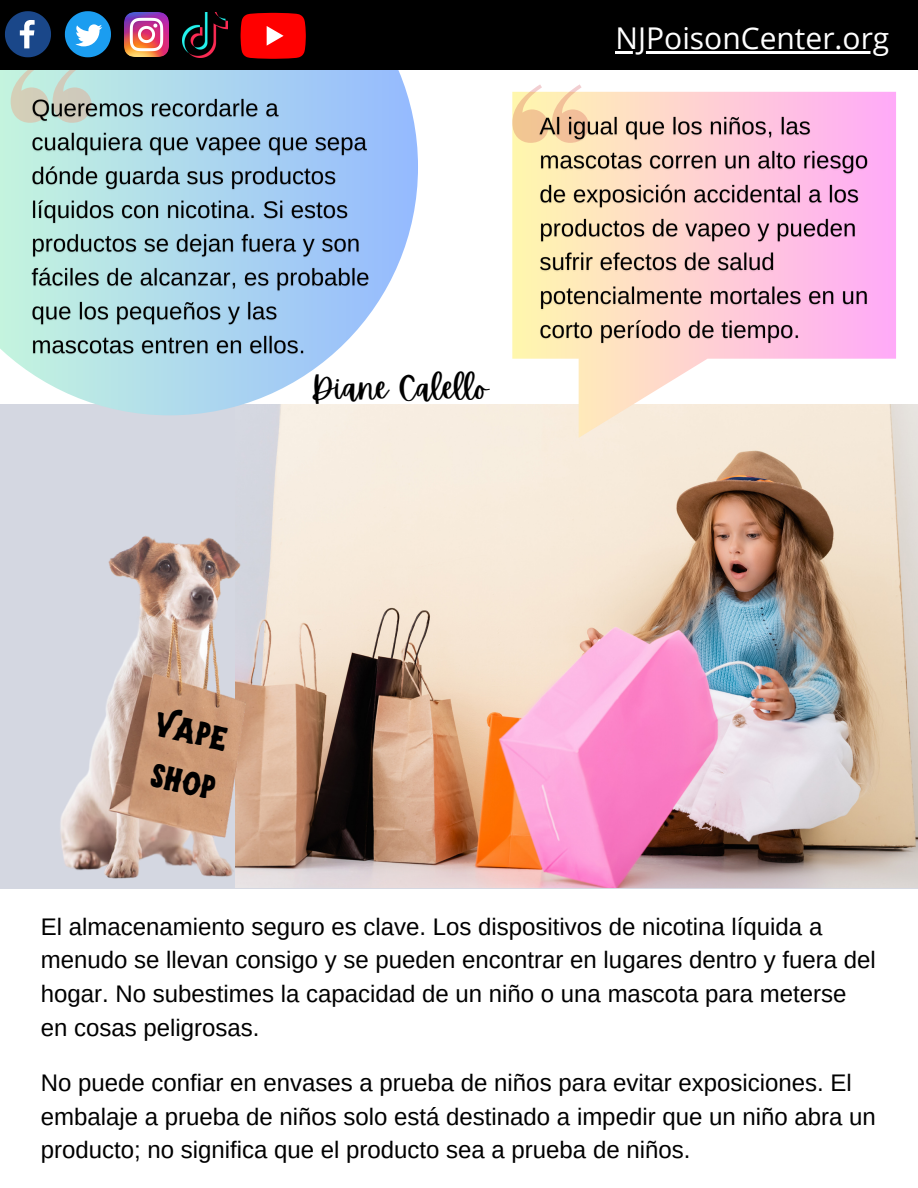
<style>
.page{position:relative;width:918px;height:1188px;background:#fff}
.page>*{position:absolute;margin:0;border:0;box-sizing:border-box;transform-origin:0 0}
.t1{font:36.6px "Elders Typeface";color:#000}
.t2{font:31.5px "Apricots";color:#000}
.t3{font:30px "Open Sans";color:#fff}
.t4{font:24px/33.8px "Arimo";color:#000}
</style>
<div class="page">
<div style="left:0;top:404px;width:918px;height:484px;background:#d4d7e1"></div>
<img style="left:264px;top:404px;width:654px;height:484px">
<svg style="left:512px;top:92px;width:384px;height:346px"></svg>
<svg style="left:512px;top:84px;width:77px;height:59px"></svg>
<img style="left:537px;top:114px;width:333px;height:233px">
<img style="left:60px;top:535px;width:204px;height:353px">
<svg style="left:0;top:70px;width:418px;height:345px"></svg>
<img style="left:29px;top:95px;width:343px;height:264px">
<div style="left:0;top:0;width:918px;height:70px;background:#000"></div>
<svg style="left:5px;top:11px;width:106px;height:112px"></svg>
<img style="left:124px;top:13px;width:44px;height:44px">
<svg style="left:241px;top:13px;width:65px;height:46px;background:#ef0e0e"></svg>
<img style="left:182px;top:13px;width:45px;height:45px">
<hr style="left:616px;top:51px;width:273px;height:3px;background:#fff">
<p class="t2" style="left:311px;top:370px;width:179px">Diane Calello</p>
<p class="t1" style="left:159px;top:708px;width:76px;rotate:13deg">Vape</p>
<p class="t1" style="left:156px;top:759px;width:67px;rotate:13deg">Shop</p>
<p class="t3" style="left:616px;top:17px;width:275px">NJPoisonCenter.org</p>
<p class="t4" style="left:41px;top:909px;width:837px">El almacenamiento seguro es clave. Los dispositivos de nicotina líquida a menudo se llevan consigo y se pueden encontrar en lugares dentro y fuera del hogar. No subestimes la capacidad de un niño o una mascota para meterse en cosas peligrosas.</p>
<p class="t4" style="left:41px;top:1066px;width:837px">No puede confiar en envases a prueba de niños para evitar exposiciones. El embalaje a prueba de niños solo está destinado a impedir que un niño abra un producto; no significa que el producto sea a prueba de niños.</p>
</div>
